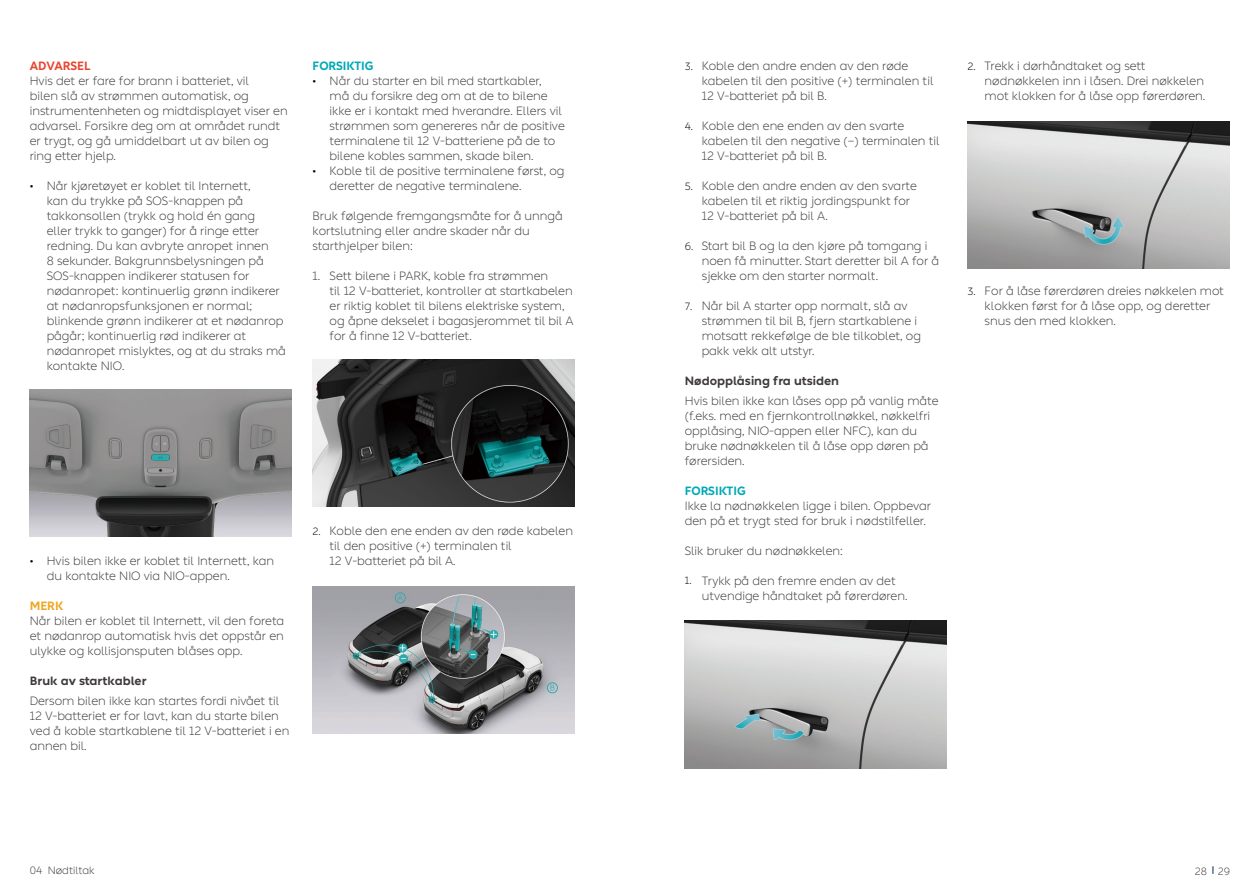
<style>
.page{position:relative;width:1259px;height:893px;background:#fff}
.page>*{position:absolute;margin:0;border:0;box-sizing:border-box;transform-origin:0 0}
.t1{font:300 12px/15px "Blue Sky Noto";color:#3e3a39}
.t2{font:700 12px "Blue Sky Noto";color:#3e3a39}
.t3{font:700 12px "Blue Sky Noto";color:#00a9b7}
.t4{font:700 12px "Blue Sky Noto";color:#e94530}
.t5{font:700 12px "Blue Sky Noto";color:#efa721}
.t6{font:300 10.5px "Blue Sky Noto";color:#3e3a39}
.s1{font-size:10.5px;color:#000}
</style>
<div class="page">
<img style="left:30px;top:390px;width:262px;height:147px">
<img style="left:685px;top:621px;width:261px;height:147px">
<img style="left:313px;top:360px;width:261px;height:147px">
<img style="left:313px;top:586px;width:261px;height:147px">
<img style="left:967px;top:121px;width:262px;height:147px">
<p class="t4" style="left:30px;top:59px;width:62px">ADVARSEL</p>
<p class="t1" style="left:30px;top:73px;width:259px">Hvis det er fare for brann i batteriet, vil<br>bilen slå av strømmen automatisk, og instrumentenheten og midtdisplayet viser en advarsel. Forsikre deg om at området rundt er trygt, og gå umiddelbart ut av bilen og ring etter hjelp.</p>
<p class="t1" style="left:47px;top:178px;width:241px;text-indent:-17px"><span class="s1">•</span> Når kjøretøyet er koblet til Internett,<br>kan du trykke på SOS-knappen på takkonsollen (trykk og hold én gang<br>eller trykk to ganger) for å ringe etter redning. Du kan avbryte anropet innen<br>8 sekunder. Bakgrunnsbelysningen på SOS-knappen indikerer statusen for nødanropet: kontinuerlig grønn indikerer at nødanropsfunksjonen er normal; blinkende grønn indikerer at et nødanrop pågår; kontinuerlig rød indikerer at nødanropet mislyktes, og at du straks må kontakte NIO.</p>
<p class="t3" style="left:313px;top:59px;width:62px">FORSIKTIG</p>
<p class="t1" style="left:330px;top:73px;width:237px;text-indent:-17px"><span class="s1">•</span> Når du starter en bil med startkabler,<br>må du forsikre deg om at de to bilene ikke er i kontakt med hverandre. Ellers vil strømmen som genereres når de positive terminalene til 12 V-batteriene på de to bilene kobles sammen, skade bilen.</p>
<p class="t1" style="left:330px;top:163px;width:236px;text-indent:-17px"><span class="s1">•</span> Koble til de positive terminalene først, og deretter de negative terminalene.</p>
<p class="t1" style="left:313px;top:208px;width:252px">Bruk følgende fremgangsmåte for å unngå kortslutning eller andre skader når du starthjelper bilen:</p>
<p class="t1" style="left:330px;top:268px;width:245px;text-indent:-17px">1. Sett bilene i PARK, koble fra strømmen<br>til 12 V-batteriet, kontroller at startkabelen er riktig koblet til bilens elektriske system, og åpne dekselet i bagasjerommet til bil A for å finne 12 V-batteriet.</p>
<p class="t1" style="left:47px;top:553px;width:229px;text-indent:-17px"><span class="s1">•</span> Hvis bilen ikke er koblet til Internett, kan du kontakte NIO via NIO-appen.</p>
<p class="t5" style="left:30px;top:599px;width:35px">MERK</p>
<p class="t1" style="left:30px;top:613px;width:256px;text-align:justify">Når bilen er koblet til Internett, vil den foreta et nødanrop automatisk hvis det oppstår en ulykke og kollisjonsputen blåses opp.</p>
<p class="t2" style="left:30px;top:674px;width:118px">Bruk av startkabler</p>
<p class="t1" style="left:30px;top:693px;width:261px">Dersom bilen ikke kan startes fordi nivået til 12 V-batteriet er for lavt, kan du starte bilen ved å koble startkablene til 12 V-batteriet i en annen bil.</p>
<p class="t1" style="left:330px;top:523px;width:245px;text-indent:-17px"><span class="s1">2.</span> Koble den ene enden av den røde kabelen til den positive (+) terminalen til<br>12 V-batteriet på bil A.</p>
<p class="t1" style="left:702px;top:58px;width:233px;text-indent:-17px"><span class="s1">3.</span> Koble den andre enden av den røde kabelen til den positive (+) terminalen til<br>12 V-batteriet på bil B.</p>
<p class="t1" style="left:702px;top:118px;width:239px;text-indent:-17px"><span class="s1">4.</span> Koble den ene enden av den svarte kabelen til den negative (–) terminalen til<br>12 V-batteriet på bil B.</p>
<p class="t1" style="left:702px;top:178px;width:217px;text-indent:-17px"><span class="s1">5.</span> Koble den andre enden av den svarte kabelen til et riktig jordingspunkt for<br>12 V-batteriet på bil A.</p>
<p class="t1" style="left:702px;top:238px;width:239px;text-indent:-17px"><span class="s1">6.</span> Start bil B og la den kjøre på tomgang i noen få minutter. Start deretter bil A for å sjekke om den starter normalt.</p>
<p class="t1" style="left:702px;top:298px;width:221px;text-indent:-17px"><span class="s1">7.</span> Når bil A starter opp normalt, slå av strømmen til bil B, fjern startkablene i motsatt rekkefølge de ble tilkoblet, og pakk vekk alt utstyr.</p>
<p class="t2" style="left:685px;top:374px;width:156px">Nødopplåsing fra utsiden</p>
<p class="t1" style="left:685px;top:393px;width:255px">Hvis bilen ikke kan låses opp på vanlig måte (f.eks. med en fjernkontrollnøkkel, nøkkelfri opplåsing, NIO-appen eller NFC), kan du bruke nødnøkkelen til å låse opp døren på førersiden.</p>
<p class="t3" style="left:685px;top:483px;width:62px">FORSIKTIG</p>
<p class="t1" style="left:685px;top:498px;width:248px">Ikke la nødnøkkelen ligge i bilen. Oppbevar den på et trygt sted for bruk i nødstilfeller.</p>
<p class="t1" style="left:685px;top:543px;width:160px">Slik bruker du nødnøkkelen:</p>
<p class="t1" style="left:702px;top:573px;width:207px;text-indent:-17px"><span class="s1">1.</span> Trykk på den fremre enden av det utvendige håndtaket på førerdøren.</p>
<p class="t1" style="left:984px;top:58px;width:222px;text-indent:-17px"><span class="s1">2.</span> Trekk i dørhåndtaket og sett nødnøkkelen inn i låsen. Drei nøkkelen mot klokken for å låse opp førerdøren.</p>
<p class="t1" style="left:984px;top:283px;width:241px;text-indent:-17px"><span class="s1">3.</span> For å låse førerdøren dreies nøkkelen mot klokken først for å låse opp, og deretter snus den med klokken.</p>
<p class="t6" style="left:30px;top:864px;width:66px">04 Nødtiltak</p>
<p class="t6" style="left:1194px;top:866px;width:37px">28 29</p>
</div>
